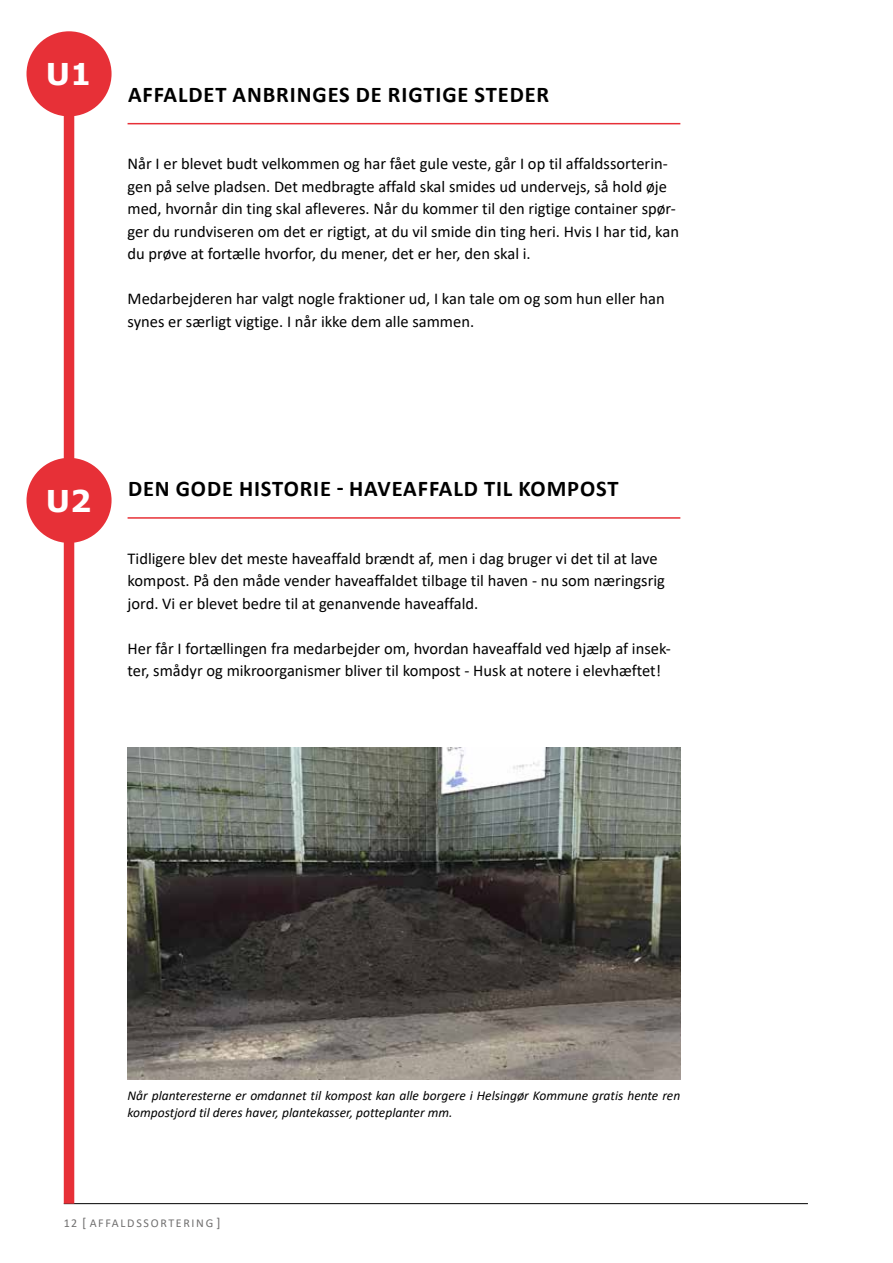
<style>
.page{position:relative;width:893px;height:1263px;background:#fff}
.page>*{position:absolute;margin:0;border:0;box-sizing:border-box;transform-origin:0 0}
.t1{font:700 30px "Verdana";color:#fff}
.t2{font:700 22.5px "Calibri";letter-spacing:.04em;color:#000}
.t3{font:16.5px/22.5px "Calibri";color:#000}
.t4{font:italic 13.5px/16.5px "Calibri";color:#000}
.t5{font:12px "Calibri";letter-spacing:.14em;color:#706f6f}
.s1{font-size:13.5px}
</style>
<div class="page">
<hr style="left:64px;top:1203px;width:744px;height:1px;background:#000">
<div style="left:64px;top:85px;width:10px;height:1118px;background:#e73037"></div>
<hr style="left:128px;top:123px;width:552px;height:1px;background:#e73037">
<hr style="left:128px;top:517px;width:552px;height:2px;background:#e73037">
<img style="left:128px;top:748px;width:552px;height:332px">
<div style="left:27px;top:31px;width:85px;height:85px;background:#e73037;border-radius:50%"></div>
<div style="left:27px;top:458px;width:85px;height:85px;background:#e73037;border-radius:50%"></div>
<h1 class="t1" style="left:46px;top:53px;width:47px">U1</h1>
<h2 class="t2" style="left:128px;top:79px;width:423px">AFFALDET ANBRINGES DE RIGTIGE STEDER</h2>
<p class="t3" style="left:128px;top:152px;width:553px">Når I er blevet budt velkommen og har fået gule veste, går I op til affaldssorterin&shy;gen på selve pladsen. Det medbragte affald skal smides ud undervejs, så hold øje med, hvornår din ting skal afleveres. Når du kommer til den rigtige container spør&shy;ger du rundviseren om det er rigtigt, at du vil smide din ting heri. Hvis I har tid, kan du prøve at fortælle hvorfor, du mener, det er her, den skal i.</p>
<p class="t3" style="left:128px;top:287px;width:539px">Medarbejderen har valgt nogle fraktioner ud, I kan tale om og som hun eller han synes er særligt vigtige. I når ikke dem alle sammen.</p>
<h1 class="t1" style="left:46px;top:480px;width:47px">U2</h1>
<h2 class="t2" style="left:128px;top:473px;width:492px">DEN GODE HISTORIE - HAVEAFFALD TIL KOMPOST</h2>
<p class="t3" style="left:128px;top:546px;width:539px">Tidligere blev det meste haveaffald brændt af, men i dag bruger vi det til at lave kompost. På den måde vender haveaffaldet tilbage til haven - nu som næringsrig jord. Vi er blevet bedre til at genanvende haveaffald.</p>
<p class="t3" style="left:128px;top:636px;width:545px">Her får I fortællingen fra medarbejder om, hvordan haveaffald ved hjælp af insek&shy;ter, smådyr og mikroorganismer bliver til kompost - Husk at notere i elevhæftet!</p>
<p class="t4" style="left:128px;top:1087px;width:554px">Når planteresterne er omdannet til kompost kan alle borgere i Helsingør Kommune gratis hente ren kompostjord til deres haver, plantekasser, potteplanter mm.</p>
<p class="t5" style="left:64px;top:1215px;width:158px">12 <span class="s1">[</span> AFFALDSSORTERING <span class="s1">]</span></p>
</div>
